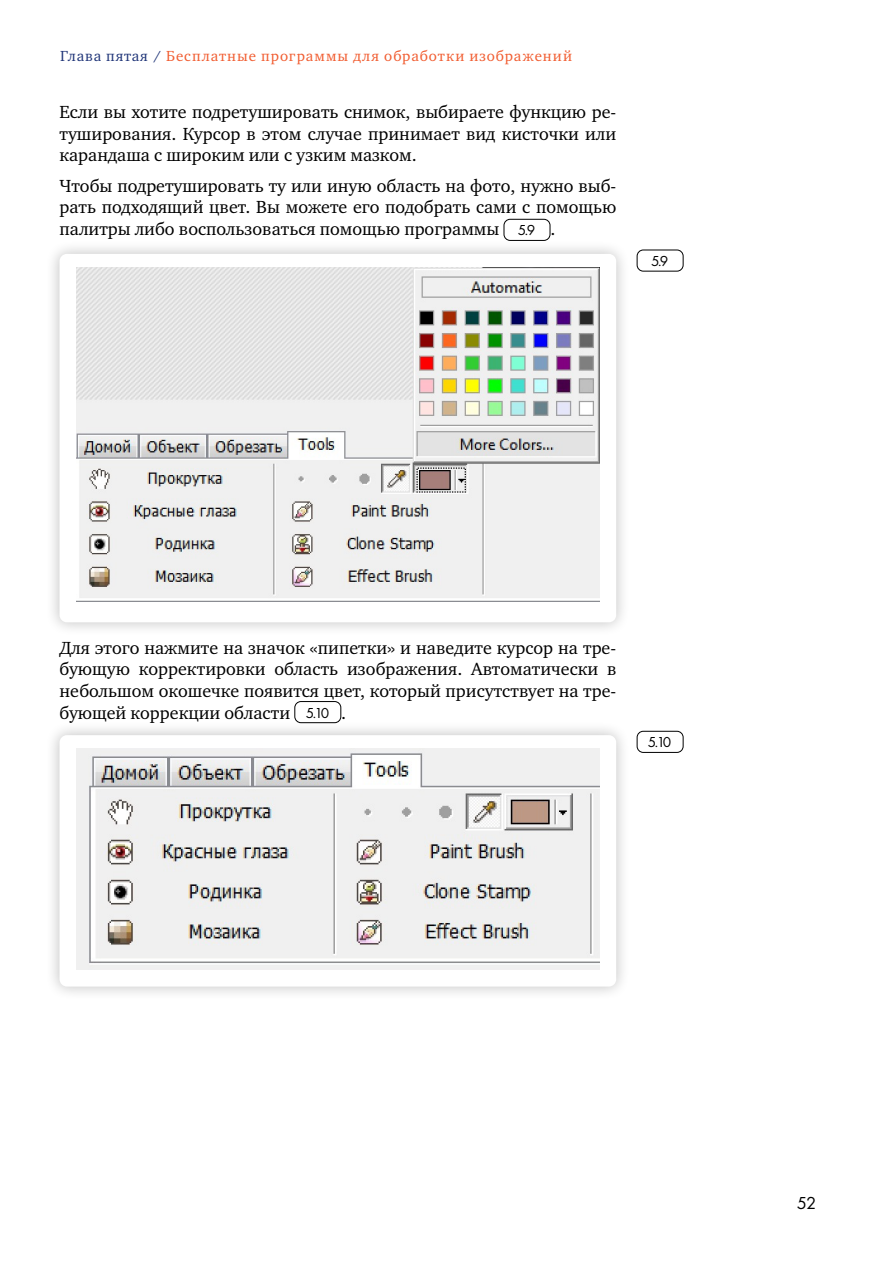
<style>
.page{position:relative;width:893px;height:1263px;background:#fff}
.page>*{position:absolute;margin:0;border:0;box-sizing:border-box;transform-origin:0 0}
.t1{font:18px/21.6px "Charter ITC";color:#000;text-align:justify}
.t2{font:18px "Futura PT";color:#000}
.t3{font:15px "Charter ITC";letter-spacing:.065em;color:#f15d31}
.t4{font:15px "Futura PT";color:#000}
.s1{color:#213679}
.s2{font-family:"Futura PT";font-size:15px}
</style>
<div class="page">
<div style="left:504px;top:219px;width:46px;height:22px;border:1px solid #000;border-radius:6px"></div>
<div style="left:294px;top:701px;width:47px;height:22px;border:1px solid #000;border-radius:6px"></div>
<div style="left:637px;top:250px;width:46px;height:21px;border:1px solid #000;border-radius:6px"></div>
<div style="left:637px;top:731px;width:46px;height:22px;border:1px solid #000;border-radius:6px"></div>
<div style="left:46px;top:240px;width:584px;height:397px;background:#000;opacity:.25"></div>
<div style="left:60px;top:254px;width:556px;height:368px;background:#fff;border-radius:7px"></div>
<div style="left:46px;top:721px;width:584px;height:280px;background:#000;opacity:.25"></div>
<div style="left:60px;top:735px;width:556px;height:251px;background:#fff;border-radius:7px"></div>
<img style="left:76px;top:267px;width:523px;height:334px">
<img style="left:76px;top:748px;width:523px;height:222px">
<p class="t3" style="left:60px;top:46px;width:513px"><span class="s1">Глава пятая /</span> Бесплатные программы для обработки изображений</p>
<p class="t1" style="left:60px;top:101px;width:558px">Если вы хотите подретушировать снимок, выбираете функцию ре&shy;туширования. Курсор в этом случае принимает вид кисточки или карандаша с широким или с узким мазком.</p>
<p class="t1" style="left:60px;top:175px;width:558px">Чтобы подретушировать ту или иную область на фото, нужно выб&shy;рать подходящий цвет. Вы можете его подобрать сами с помощью палитры либо воспользоваться помощью программы <span class="s2">5.9</span> .</p>
<p class="t4" style="left:651px;top:252px;width:19px">5.9</p>
<p class="t1" style="left:60px;top:637px;width:558px">Для этого нажмите на значок «пипетки» и наведите курсор на тре&shy;бующую корректировки область изображения. Автоматически в небольшом окошечке появится цвет, который присутствует на тре&shy;бующей коррекции области <span class="s2">5.10</span> .</p>
<p class="t4" style="left:648px;top:733px;width:25px">5.10</p>
<p class="t2" style="left:797px;top:1192px;width:21px">52</p>
</div>
